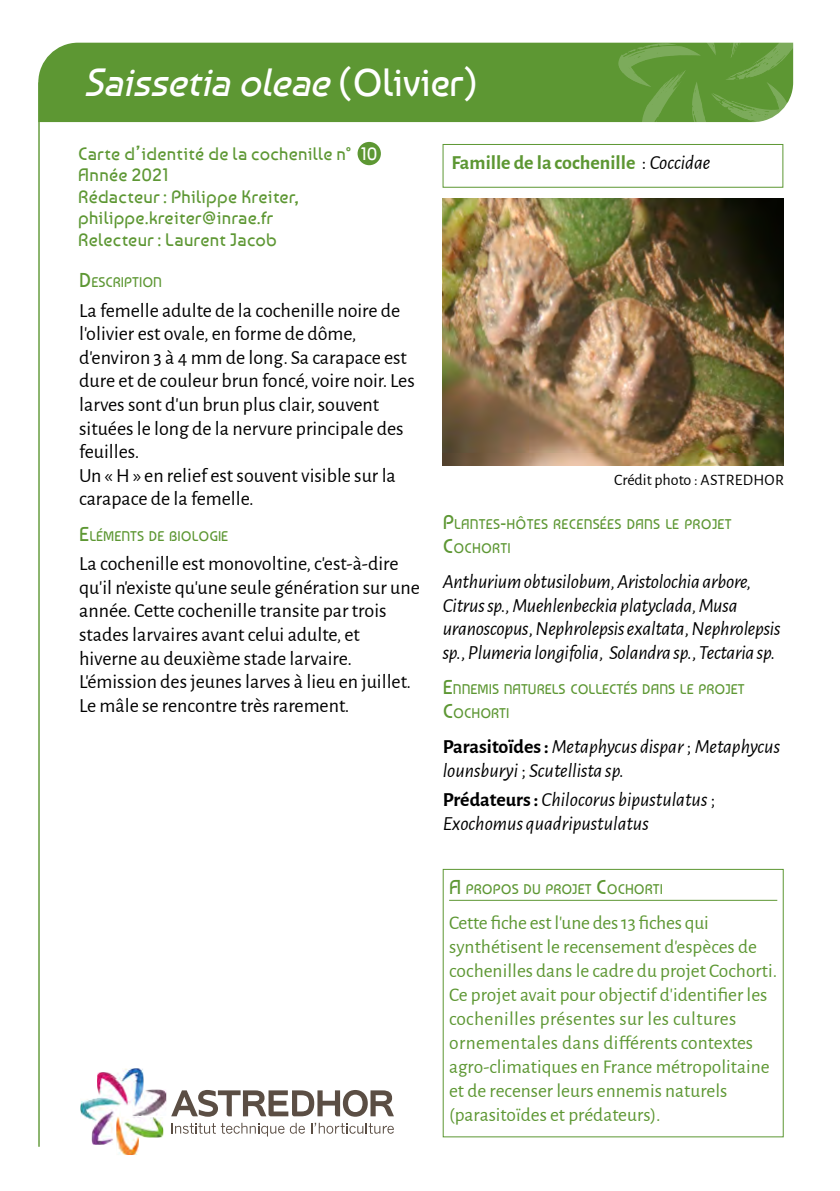
<style>
.page{position:relative;width:840px;height:1191px;background:#fff}
.page>*{position:absolute;margin:0;border:0;box-sizing:border-box;transform-origin:0 0}
.t1{font:italic 39.2px "Baumans";color:#fff}
.t2{font:20px/23.6px "Alegreya Sans";color:#000}
.t3{font:italic 20px/23.6px "Alegreya Sans";letter-spacing:-.01em;color:#000}
.t4{font:700 20px "Alegreya Sans";color:#5d9733}
.t5{font:19.4px/24px "Alegreya Sans";color:#5d9733}
.t6{font:18px/21.6px "Baumans";letter-spacing:.015em;color:#5d9733}
.t7{font:18px "Baumans";color:#fff}
.t8{font:16px "Alegreya Sans";color:#000}
.t9{font:14px/24px "Baumans";color:#5d9733}
.s1{font-style:normal}
.s2{font-size:20px}
.s3{font-weight:400;color:#000}
.s4{font-weight:400;font-style:italic;color:#000}
.s5{font-weight:700;font-style:normal}
</style>
<div class="page">
<svg style="left:171px;top:1090px;width:223px;height:26px"></svg>
<svg style="left:171px;top:1122px;width:113px;height:14px"></svg>
<svg style="left:290px;top:1122px;width:15px;height:11px"></svg>
<svg style="left:311px;top:1122px;width:82px;height:11px"></svg>
<img style="left:80px;top:1068px;width:86px;height:87px">
<div style="left:38px;top:43px;width:580px;height:79px;background:#5d9733"></div>
<svg style="left:618px;top:42px;width:174px;height:118px"></svg>
<hr style="left:38px;top:82px;width:2px;height:1064px;background:#5d9733">
<hr style="left:449px;top:899px;width:327px;height:1px;background:#5d9733">
<img style="left:442px;top:199px;width:340px;height:266px">
<div style="left:357px;top:142px;width:23px;height:23px;background:#5d9733;border-radius:50%"></div>
<div style="left:442px;top:144px;width:340px;height:44px;border:1px solid #5d9733"></div>
<h1 class="t1" style="left:83px;top:59px;width:396px">Saissetia oleae <span class="s1">( O l i v i e r )</span></h1>
<p class="t6" style="left:78px;top:142px;width:275px">Carte d’identité de la cochenille n°<br>Année 2021<br>Rédacteur : Philippe Kreiter, philippe.kreiter@inrae.fr<br>Relecteur : Laurent Jacob</p>
<p class="t9" style="left:79px;top:270px;width:84px"><span class="s2">D</span> ESCRIPTION</p>
<p class="t2" style="left:79px;top:297px;width:337px">La femelle adulte de la cochenille noire de l’olivier est ovale, en forme de dôme, d’environ 3 à 4 mm de long. Sa carapace est dure et de couleur brun foncé, voire noir. Les larves sont d’un brun plus clair, souvent situées le long de la nervure principale des feuilles.<br>Un « H » en relief est souvent visible sur la carapace de la femelle.</p>
<p class="t9" style="left:79px;top:524px;width:151px"><span class="s2">E</span>LÉMENTS DE BIOLOGIE</p>
<p class="t2" style="left:79px;top:551px;width:342px">La cochenille est monovoltine, c’est-à-dire qu’il n’existe qu’une seule génération sur une année. Cette cochenille transite par trois stades larvaires avant celui adulte, et hiverne au deuxième stade larvaire.<br>L’émission des jeunes larves à lieu en juillet.<br>Le mâle se rencontre très rarement.</p>
<p class="t7" style="left:360px;top:143px;width:18px">10</p>
<p class="t4" style="left:451px;top:148px;width:260px">Famille de la cochenille <span class="s3">:</span> <span class="s4">Coccidae</span></p>
<p class="t8" style="left:614px;top:469px;width:171px">Crédit photo : ASTREDHOR</p>
<p class="t9" style="left:442px;top:512px;width:290px"><span class="s2">P</span>LANTES<span class="s2">-</span>HÔTES RECENSÉES DANS LE PROJET<br><span class="s2">C</span>OCHORTI</p>
<p class="t3" style="left:442px;top:569px;width:339px">Anthurium obtusilobum, Aristolochia arbore, Citrus sp., Muehlenbeckia platyclada, Musa uranoscopus<span class="s1">,</span> Nephrolepsis exaltata<span class="s1">,</span> Nephrolepsis sp.<span class="s1">,</span> Plumeria longifolia<span class="s1">,</span> Solandra sp.<span class="s1">,</span> Tectaria sp.</p>
<p class="t9" style="left:442px;top:677px;width:303px"><span class="s2">E</span>NNEMIS NATURELS COLLECTÉS DANS LE PROJET<br><span class="s2">C</span>OCHORTI</p>
<p class="t3" style="left:442px;top:734px;width:338px"><span class="s5">Parasito¨ides :</span> Metaphycus dispar <span class="s1">;</span> Metaphycus lounsburyi <span class="s1">;</span> Scutellista sp.</p>
<p class="t3" style="left:442px;top:787px;width:274px"><span class="s5">Prédateurs:</span> Chilocorus bipustulatus <span class="s1">;<br></span>Exochomus quadripustulatus</p>
<p class="t9" style="left:449px;top:877px;width:215px"><span class="s2">A</span> PROPOS DU PROJET <span class="s2">C</span>OCHORTI</p>
<p class="t5" style="left:449px;top:910px;width:329px">Cette fiche est l’une des 13 fiches qui synthétisent le recensement d’espèces de cochenilles dans le cadre du projet Cochorti.<br>Ce projet avait pour objectif d'identifier les cochenilles présentes sur les cultures ornementales dans différents contextes agro-climatiques en France métropolitaine et de recenser leurs ennemis naturels (parasitoïdes et prédateurs).</p>
</div>
